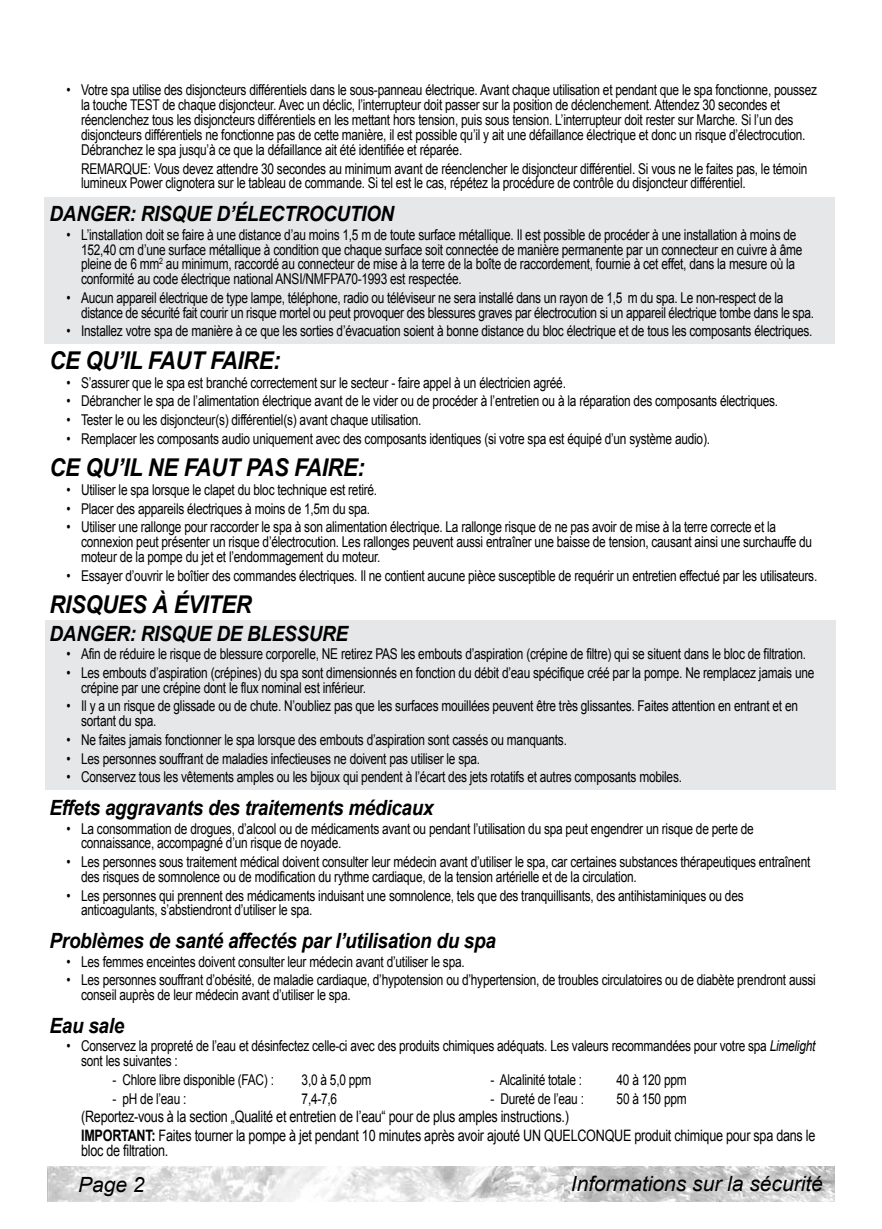
<style>
.page{position:relative;width:882px;height:1229px;background:#fff}
.page>*{position:absolute;margin:0;border:0;box-sizing:border-box;transform-origin:0 0}
.t1{font:italic 700 24.5px "Arial";letter-spacing:-.015em;color:#000;scale:.9 1}
.t2{font:italic 700 21px "Arial";letter-spacing:-.015em;color:#000;scale:.9 1}
.t3{font:italic 21px "Arial";color:#000}
.t4{font:15.75px "Arial";letter-spacing:-.02em;color:#000;scale:.8 1}
.t5{font:700 15.75px "Arial";color:#000;scale:.8 1}
.t6{font:14.88px/14.9px "Arial";letter-spacing:-.02em;color:#000;scale:.8 1}
.s1{font-style:italic}
.s2{font-weight:700}
</style>
<div class="page">
<div style="left:45px;top:197px;width:790px;height:147px;background:#e6e7e8"></div>
<div style="left:45px;top:620px;width:790px;height:169px;background:#e6e7e8"></div>
<img style="left:47px;top:1166px;width:788px;height:35px">
<p class="t6" style="left:81px;top:83px;width:921px;text-indent:-15px">• Votre spa utilise des disjoncteurs différentiels dans le sous-panneau électrique. Avant chaque utilisation et pendant que le spa fonctionne, poussez la touche TEST de chaque disjoncteur. Avec un déclic, l’interrupteur doit passer sur la position de déclenchement. Attendez 30 secondes et réenclenchez tous les disjoncteurs différentiels en les mettant hors tension, puis sous tension. L’interrupteur doit rester sur Marche. Si l’un des disjoncteurs différentiels ne fonctionne pas de cette manière, il est possible qu’il y ait une défaillance électrique et donc un risque d’électrocution.<br>Débranchez le spa jusqu’à ce que la défaillance ait été identifiée et réparée.</p>
<p class="t6" style="left:81px;top:161px;width:909px">REMARQUE: Vous devez attendre 30 secondes au minimum avant de réenclencher le disjoncteur différentiel. Si vous ne le faites pas, le témoin lumineux Power clignotera sur le tableau de commande. Si tel est le cas, répétez la procédure de contrôle du disjoncteur différentiel.</p>
<h2 class="t2" style="left:50px;top:200px;width:384px">DANGER: RISQUE D’ÉLECTROCUTION</h2>
<p class="t6" style="left:81px;top:227px;width:903px;text-indent:-15px">• L’installation doit se faire à une distance d’au moins 1,5 m de toute surface métallique. Il est possible de procéder à une installation à moins de 152,40 cm d’une surface métallique à condition que chaque surface soit connectée de manière permanente par un connecteur en cuivre à âme pleine de 6 mm<sup>2</sup> au minimum, raccordé au connecteur de mise à la terre de la boîte de raccordement, fournie à cet effet, dans la mesure où la conformité au code électrique national ANSI/NMFPA70-1993 est respectée.</p>
<p class="t6" style="left:81px;top:290px;width:918px;text-indent:-15px">• Aucun appareil électrique de type lampe, téléphone, radio ou téléviseur ne sera installé dans un rayon de 1,5 m du spa. Le non-respect de la distance de sécurité fait courir un risque mortel ou peut provoquer des blessures graves par électrocution si un appareil électrique tombe dans le spa.</p>
<p class="t6" style="left:67px;top:324px;width:934px">• Installez votre spa de manière à ce que les sorties d’évacuation soient à bonne distance du bloc électrique et de tous les composants électriques.</p>
<h1 class="t1" style="left:50px;top:344px;width:258px">CE QU’IL FAUT FAIRE:</h1>
<p class="t6" style="left:67px;top:375px;width:626px">• S’assurer que le spa est branché correctement sur le secteur - faire appel à un électricien agréé.</p>
<p class="t6" style="left:67px;top:394px;width:891px">• Débrancher le spa de l’alimentation électrique avant de le vider ou de procéder à l’entretien ou à la réparation des composants électriques.</p>
<p class="t6" style="left:67px;top:412px;width:445px">• Tester le ou les disjoncteur(s) différentiel(s) avant chaque utilisation.</p>
<p class="t6" style="left:67px;top:431px;width:806px">• Remplacer les composants audio uniquement avec des composants identiques (si votre spa est équipé d’un système audio).</p>
<h1 class="t1" style="left:50px;top:451px;width:352px">CE QU’IL NE FAUT PAS FAIRE:</h1>
<p class="t6" style="left:67px;top:482px;width:390px">• Utiliser le spa lorsque le clapet du bloc technique est retiré.</p>
<p class="t6" style="left:67px;top:501px;width:381px">• Placer des appareils électriques à moins de 1,5m du spa.</p>
<p class="t6" style="left:81px;top:520px;width:915px;text-indent:-15px">• Utiliser une rallonge pour raccorder le spa à son alimentation électrique. La rallonge risque de ne pas avoir de mise à la terre correcte et la connexion peut présenter un risque d’électrocution. Les rallonges peuvent aussi entraîner une baisse de tension, causant ainsi une surchauffe du moteur de la pompe du jet et l’endommagement du moteur.</p>
<p class="t6" style="left:67px;top:568px;width:940px">• Essayer d’ouvrir le boîtier des commandes électriques. Il ne contient aucune pièce susceptible de requérir un entretien effectué par les utilisateurs.</p>
<h1 class="t1" style="left:50px;top:588px;width:226px">RISQUES À ÉVITER</h1>
<h2 class="t2" style="left:50px;top:619px;width:333px">DANGER: RISQUE DE BLESSURE</h2>
<p class="t6" style="left:67px;top:646px;width:926px">• Afin de réduire le risque de blessure corporelle, NE retirez PAS les embouts d’aspiration (crépine de filtre) qui se situent dans le bloc de filtration.</p>
<p class="t6" style="left:81px;top:665px;width:918px;text-indent:-15px">• Les embouts d’aspiration (crépines) du spa sont dimensionnés en fonction du débit d’eau spécifique créé par la pompe. Ne remplacez jamais une crépine par une crépine dont le flux nominal est inférieur.</p>
<p class="t6" style="left:81px;top:699px;width:898px;text-indent:-15px">• Il y a un risque de glissade ou de chute. N’oubliez pas que les surfaces mouillées peuvent être très glissantes. Faites attention en entrant et en sortant du spa.</p>
<p class="t6" style="left:67px;top:732px;width:627px">• Ne faites jamais fonctionner le spa lorsque des embouts d’aspiration sont cassés ou manquants.</p>
<p class="t6" style="left:67px;top:751px;width:518px">• Les personnes souffrant de maladies infectieuses ne doivent pas utiliser le spa.</p>
<p class="t6" style="left:67px;top:769px;width:771px">• Conservez tous les vêtements amples ou les bijoux qui pendent à l’écart des jets rotatifs et autres composants mobiles.</p>
<h2 class="t2" style="left:50px;top:793px;width:428px">Effets aggravants des traitements médicaux</h2>
<p class="t6" style="left:81px;top:821px;width:842px;text-indent:-15px">• La consommation de drogues, d’alcool ou de médicaments avant ou pendant l’utilisation du spa peut engendrer un risque de perte de connaissance, accompagné d’un risque de noyade.</p>
<p class="t6" style="left:81px;top:854px;width:913px;text-indent:-15px">• Les personnes sous traitement médical doivent consulter leur médecin avant d’utiliser le spa, car certaines substances thérapeutiques entraînent des risques de somnolence ou de modification du rythme cardiaque, de la tension artérielle et de la circulation.</p>
<p class="t6" style="left:81px;top:888px;width:830px;text-indent:-15px">• Les personnes qui prennent des médicaments induisant une somnolence, tels que des tranquillisants, des antihistaminiques ou des anticoagulants, s’abstiendront d’utiliser le spa.</p>
<h2 class="t2" style="left:50px;top:926px;width:497px">Problèmes de santé affectés par l’utilisation du spa</h2>
<p class="t6" style="left:67px;top:954px;width:499px">• Les femmes enceintes doivent consulter leur médecin avant d’utiliser le spa.</p>
<p class="t6" style="left:81px;top:972px;width:920px;text-indent:-15px">• Les personnes souffrant d’obésité, de maladie cardiaque, d’hypotension ou d’hypertension, de troubles circulatoires ou de diabète prendront aussi conseil auprès de leur médecin avant d’utiliser le spa.</p>
<h2 class="t2" style="left:50px;top:1011px;width:85px">Eau sale</h2>
<p class="t6" style="left:81px;top:1039px;width:919px;text-indent:-15px">• Conservez la propreté de l’eau et désinfectez celle-ci avec des produits chimiques adéquats. Les valeurs recommandées pour votre spa <span class="s1">Limelight </span>sont les suivantes :</p>
<p class="t6" style="left:113px;top:1072px;width:203px">- Chlore libre disponible (FAC) :</p>
<p class="t6" style="left:302px;top:1072px;width:89px">3,0 à 5,0 ppm</p>
<p class="t6" style="left:491px;top:1072px;width:116px">- Alcalinité totale :</p>
<p class="t6" style="left:617px;top:1072px;width:89px">40 à 120 ppm</p>
<p class="t6" style="left:113px;top:1091px;width:94px">- pH de l’eau :</p>
<p class="t6" style="left:302px;top:1091px;width:46px">7,4-7,6</p>
<p class="t6" style="left:491px;top:1091px;width:118px">- Dureté de l’eau :</p>
<p class="t6" style="left:617px;top:1091px;width:89px">50 à 150 ppm</p>
<p class="t4" style="left:81px;top:1106px;width:611px">(Reportez-vous à la section „Qualité et entretien de l’eau“ pour de plus amples instructions.)</p>
<p class="t5" style="left:81px;top:1125px;width:16px">IMPORTANT</p>
<p class="t4" style="left:151px;top:1125px;width:503px"><span class="s2">:</span> Faites tourner la pompe à jet pendant 10 minutes après avoir ajouté un quelconque</p>
<p class="t4" style="left:634px;top:1125px;width:228px">produit chimique pour spa dans le</p>
<p class="t4" style="left:81px;top:1140px;width:111px">bloc de filtration.</p>
<h2 class="t3" style="left:78px;top:1171px;width:68px">Page 2</h2>
<h2 class="t3" style="left:571px;top:1170px;width:254px">Informations sur la sécurité</h2>
</div>
